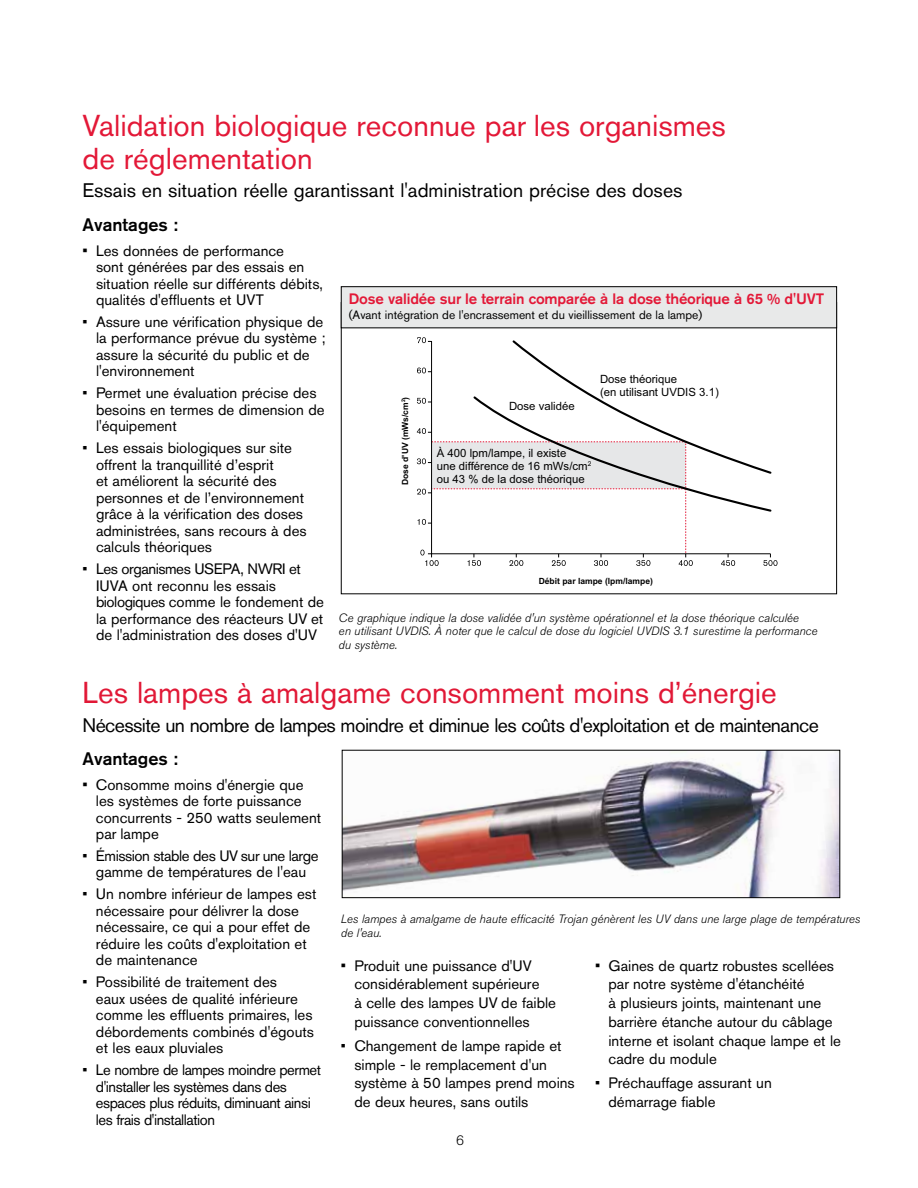
<style>
.page{position:relative;width:918px;height:1188px;background:#fff}
.page>*{position:absolute;margin:0;border:0;box-sizing:border-box;transform-origin:0 0}
.t1{font:30px/33px "Akzidenz Grotesk BQ";color:#e31837}
.t2{font:30px "Akzidenz Grotesk BQ";color:#e11836}
.t3{font:19.5px "Akzidenz Grotesk BQ";letter-spacing:-.03em;color:#000}
.t4{font:19.5px "Akzidenz Grotesk BQ";color:#000}
.t5{font:500 18px "Akzidenz Grotesk BQ";color:#000}
.t6{font:15px/16.5px "Akzidenz Grotesk BQ";color:#000}
.t7{font:15px/16.5px "Akzidenz Grotesk BQ";letter-spacing:-.03em;color:#000;text-align:center}
.t8{font:500 15px "Akzidenz Grotesk BQ";letter-spacing:-.01em;color:#e31837}
.t9{font:300 13.5px "Akzidenz Grotesk BQ";color:#000}
.t10{font:italic 300 12px/13.5px "Akzidenz Grotesk BQ";color:#000}
.t11{font:12px "Akzidenz Grotesk BQ";color:#000}
.t12{font:11.4px/12.8px "Arial";color:#000}
.t13{font:700 8.55px "Arial";color:#000}
.s1{font-size:15.75px}
</style>
<div class="page">
<img style="left:344px;top:752px;width:494px;height:144px">
<div style="left:342px;top:750px;width:498px;height:148px;border:1px solid #000"></div>
<svg style="left:427px;top:341px;width:344px;height:213px"></svg>
<svg style="left:417px;top:337px;width:9px;height:6px"></svg>
<svg style="left:417px;top:368px;width:15px;height:5px"></svg>
<svg style="left:417px;top:398px;width:15px;height:6px"></svg>
<svg style="left:417px;top:428px;width:15px;height:6px"></svg>
<svg style="left:417px;top:458px;width:15px;height:6px"></svg>
<svg style="left:417px;top:489px;width:15px;height:6px"></svg>
<svg style="left:418px;top:519px;width:14px;height:6px"></svg>
<svg style="left:420px;top:550px;width:19px;height:16px"></svg>
<svg style="left:468px;top:554px;width:13px;height:12px"></svg>
<svg style="left:510px;top:554px;width:13px;height:12px"></svg>
<svg style="left:552px;top:554px;width:14px;height:12px"></svg>
<svg style="left:594px;top:554px;width:14px;height:12px"></svg>
<svg style="left:636px;top:554px;width:14px;height:12px"></svg>
<svg style="left:679px;top:513px;width:14px;height:53px"></svg>
<svg style="left:721px;top:554px;width:14px;height:12px"></svg>
<svg style="left:763px;top:554px;width:15px;height:12px"></svg>
<svg style="left:472px;top:340px;width:300px;height:173px"></svg>
<div style="left:341px;top:287px;width:496px;height:41px;background:#e8e9e9"></div>
<div style="left:341px;top:286px;width:496px;height:42px;border:1px solid #000"></div>
<svg style="left:340px;top:592px;width:481px;height:3px"></svg>
<h1 class="t1" style="left:82px;top:108px;width:645px">Validation biologique reconnue par les organismes de réglementation</h1>
<h2 class="t4" style="left:82px;top:179px;width:602px">Essais en situation réelle garantissant l'administration précise des doses</h2>
<p class="t5" style="left:82px;top:214px;width:97px">Avantages :</p>
<p class="t6" style="left:96px;top:242px;width:228px;text-indent:-14px"><span class="s1">•</span> Les données de performance<br>sont générées par des essais en situation réelle sur différents débits, qualités d'effluents et UVT</p>
<p class="t6" style="left:96px;top:313px;width:231px;text-indent:-14px">• Assure une vérification physique de la performance prévue du système ; assure la sécurité du public et de l'environnement</p>
<p class="t6" style="left:96px;top:385px;width:230px;text-indent:-14px">• Permet une évaluation précise des besoins en termes de dimension de l'équipement</p>
<p class="t6" style="left:96px;top:440px;width:212px;text-indent:-14px">• Les essais biologiques sur site offrent la tranquillité d’esprit<br>et améliorent la sécurité des personnes et de l’environnement grâce à la vérification des doses administrées, sans recours à des calculs théoriques</p>
<p class="t6" style="left:96px;top:561px;width:230px;text-indent:-14px">• Les organismes USEPA, NWRI et<br>IUVA ont reconnu les essais biologiques comme le fondement de la performance des réacteurs UV et de l'administration des doses d'UV</p>
<p class="t8" style="left:349px;top:290px;width:477px">Dose validée sur le terrain comparée à la dose théorique à 65 % d'UVT</p>
<p class="t11" style="left:349px;top:308px;width:355px">(Avant intégration de l'encrassement et du vieillissement de la lampe)</p>
<p class="t13" style="left:399px;top:485px;width:90px;rotate:-90deg">Dose d'UV (mWs/cm<sup>2</sup>)</p>
<p class="t12" style="left:509px;top:400px;width:67px">Dose validée</p>
<p class="t12" style="left:437px;top:447px;width:156px">À 400 lpm/lampe, il existe<br>une différence de 16 mWs/cm<sup>2 </sup>ou 43 % de la dose théorique</p>
<p class="t12" style="left:600px;top:372px;width:120px;line-height:13.6px">Dose théorique<br>(en utilisant UVDIS 3.1)</p>
<p class="t13" style="left:539px;top:575px;width:116px">Débit par lampe (lpm/lampe)</p>
<p class="t10" style="left:339px;top:611px;width:480px">Ce graphique indique la dose validée d'un système opérationnel et la dose théorique calculée<br>en utilisant UVDIS. À noter que le calcul de dose du logiciel UVDIS 3.1 surestime la performance du système.</p>
<h1 class="t2" style="left:82px;top:675px;width:696px">Les lampes à amalgame consomment moins d’énergie</h1>
<h2 class="t3" style="left:82px;top:713px;width:738px">Nécessite un nombre de lampes moindre et diminue les coûts d'exploitation et de maintenance</h2>
<p class="t5" style="left:82px;top:748px;width:97px">Avantages :</p>
<p class="t6" style="left:96px;top:776px;width:227px;text-indent:-14px"><span class="s1">•</span> Consomme moins d'énergie que les systèmes de forte puissance concurrents - 250 watts seulement par lampe</p>
<p class="t7" style="left:82px;top:847px;width:238px">• Émission stable des UV sur une large gamme de températures de l'eau</p>
<p class="t6" style="left:96px;top:886px;width:222px;text-indent:-14px">• Un nombre inférieur de lampes est nécessaire pour délivrer la dose nécessaire, ce qui a pour effet de réduire les coûts d'exploitation et de maintenance</p>
<p class="t6" style="left:96px;top:974px;width:220px;text-indent:-14px">• Possibilité de traitement des<br>eaux usées de qualité inférieure comme les effluents primaires, les débordements combinés d'égouts et les eaux pluviales</p>
<p class="t7" style="left:96px;top:1062px;width:227px;text-align:left;text-indent:-14px">• Le nombre de lampes moindre permet d'installer les systèmes dans des espaces plus réduits, diminuant ainsi les frais d'installation</p>
<p class="t10" style="left:341px;top:912px;width:521px">Les lampes à amalgame de haute efficacité Trojan génèrent les UV dans une large plage de températures de l'eau.</p>
<p class="t6" style="left:354px;top:956px;width:203px;line-height:18.8px;text-indent:-14px"><span class="s1">•</span> Produit une puissance d'UV considérablement supérieure<br>à celle des lampes UV de faible puissance conventionnelles</p>
<p class="t6" style="left:354px;top:1036px;width:222px;line-height:18.8px;text-indent:-14px">• Changement de lampe rapide et simple - le remplacement d'un système à 50 lampes prend moins de deux heures, sans outils</p>
<p class="t6" style="left:609px;top:956px;width:234px;line-height:18.8px;text-indent:-14px"><span class="s1">•</span> Gaines de quartz robustes scellées par notre système d'étanchéité<br>à plusieurs joints, maintenant une barrière étanche autour du câblage interne et isolant chaque lampe et le cadre du module</p>
<p class="t6" style="left:609px;top:1074px;width:165px;line-height:18.8px;text-indent:-14px">• Préchauffage assurant un démarrage fiable</p>
<p class="t9" style="left:456px;top:1133px;width:9px">6</p>
</div>
